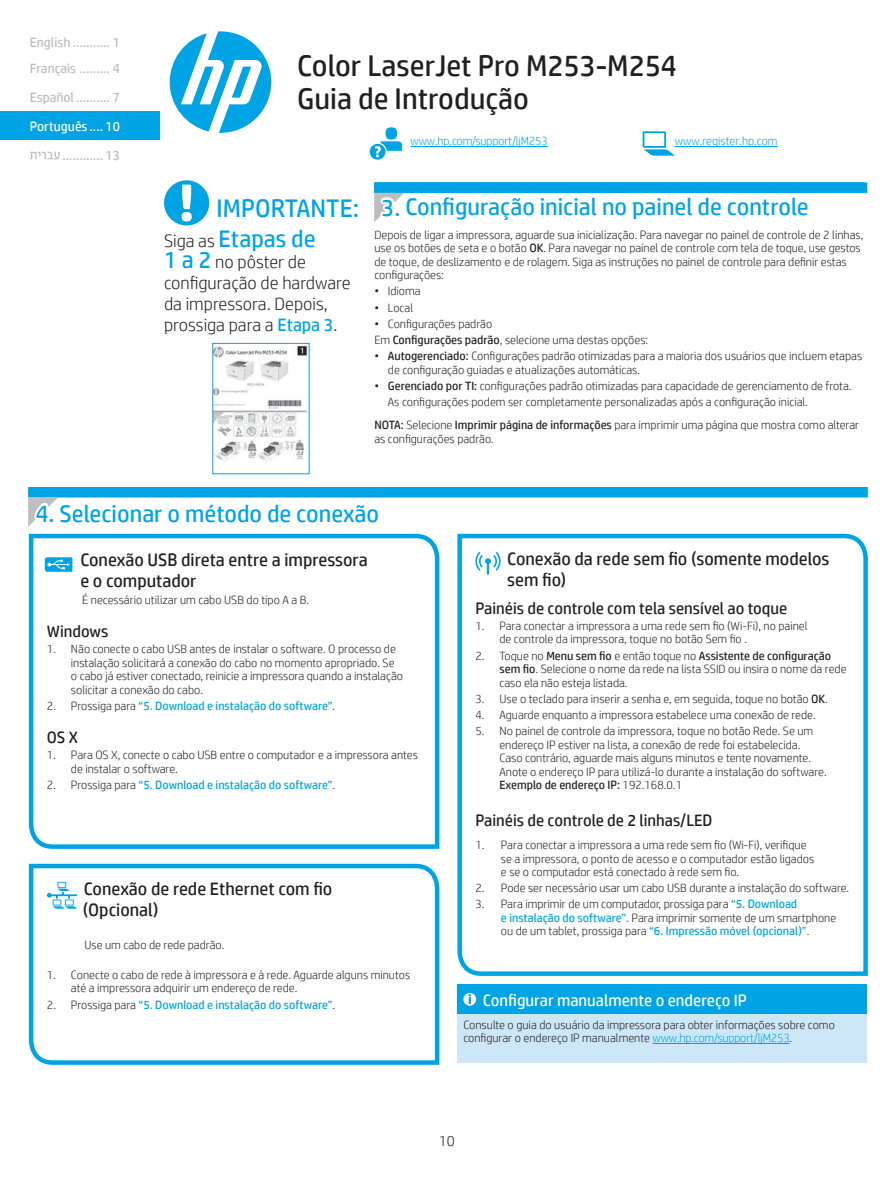
<style>
.page{position:relative;width:893px;height:1188px;background:#fff}
.page>*{position:absolute;margin:0;border:0;box-sizing:border-box;transform-origin:0 0}
.t1{font:30px/33px "HP Simplified";color:#231f20}
.t2{font:25.5px "HP Simplified";color:#00a4e4}
.t3{font:24px "HP Simplified";color:#00a4e4}
.t4{font:18px/21px "HP Simplified";color:#231f20}
.t5{font:300 18px/21px "HP Simplified";color:#231f20}
.t6{font:16.5px "HP Simplified";color:#231f20}
.t7{font:16.5px "HP Simplified";color:#fff}
.t8{font:300 15px "HP Simplified";color:#231f20}
.t9{font:13.5px "HP Simplified";color:#bcbec0}
.t10{font:13.5px "HP Simplified";color:#fff}
.t11{font:300 12px/13.5px "HP Simplified";color:#231f20}
.t12{font:12px "HP Simplified";color:#00a4e4}
.t13{font:300 12px "HP Simplified";letter-spacing:-.015em;color:#00a4e4}
.s1{font-weight:300;font-size:18px;color:#231f20}
.s2{font-weight:400;font-size:24px;color:#00a4e4}
.s3{font-weight:400;color:#00a4e4}
.s4{font-weight:400}
.s5{font-weight:300;color:#231f20}
.s6{color:#00a4e4}
</style>
<div class="page">
<div style="left:0;top:111px;width:160px;height:29px;background:#00a4e4"></div>
<svg style="left:30px;top:152px;width:30px;height:8px"></svg>
<svg style="left:170px;top:31px;width:101px;height:102px"></svg>
<img style="left:214px;top:345px;width:93px;height:117px">
<div style="left:28px;top:487px;width:839px;height:11px;background:#00a4e4"></div>
<svg style="left:28px;top:533px;width:412px;height:316px"></svg>
<svg style="left:457px;top:533px;width:411px;height:443px"></svg>
<svg style="left:28px;top:863px;width:412px;height:202px"></svg>
<svg style="left:45px;top:557px;width:27px;height:15px"></svg>
<svg style="left:28px;top:498px;width:30px;height:29px"></svg>
<div style="left:457px;top:984px;width:409px;height:30px;background:#00a4e4"></div>
<div style="left:457px;top:1014px;width:409px;height:49px;background:#cde7f8"></div>
<svg style="left:463px;top:993px;width:13px;height:13px"></svg>
<hr style="left:652px;top:1043px;width:137px;height:1px;background:#00a4e4">
<div style="left:164px;top:180px;width:45px;height:45px;background:#00a4e4;border-radius:50%"></div>
<svg style="left:181px;top:185px;width:11px;height:36px"></svg>
<div style="left:374px;top:182px;width:489px;height:11px;background:#00a4e4"></div>
<svg style="left:374px;top:193px;width:30px;height:29px"></svg>
<svg style="left:369px;top:127px;width:33px;height:33px"></svg>
<svg style="left:642px;top:131px;width:32px;height:25px"></svg>
<hr style="left:410px;top:146px;width:137px;height:1px;background:#00a4e4">
<hr style="left:674px;top:146px;width:103px;height:1px;background:#00a4e4">
<p class="t9" style="left:30px;top:33px;width:92px">English ........... 1</p>
<p class="t9" style="left:30px;top:60px;width:92px">Français ......... 4</p>
<p class="t9" style="left:30px;top:88px;width:92px">Español .......... 7</p>
<p class="t10" style="left:30px;top:117px;width:92px">Português .... 10</p>
<p class="t9" style="left:63px;top:146px;width:59px">............ 13</p>
<h1 class="t1" style="left:297px;top:49px;width:381px">Color LaserJet Pro M253-M254<br>Guia de Introdução</h1>
<p class="t13" style="left:410px;top:133px;width:139px">www.hp.com/support/ljM253</p>
<p class="t13" style="left:674px;top:133px;width:104px">www.register.hp.com</p>
<h2 class="t2" style="left:216px;top:191px;width:144px">IMPORTANTE:</h2>
<h3 class="t3" style="left:164px;top:223px;width:153px"><span class="s1">Siga as</span> Etapas de</h3>
<h3 class="t5" style="left:164px;top:251px;width:188px"><span class="s2">1 a 2</span> no pôster de configuração de hardware da impressora. Depois, prossiga para a <span class="s3">Etapa 3</span>.</h3>
<h3 class="t3" style="left:381px;top:191px;width:428px">3. Configuração inicial no painel de controle</h3>
<p class="t11" style="left:374px;top:228px;width:490px">Depois de ligar a impressora, aguarde sua inicialização. Para navegar no painel de controle de 2 linhas, use os botões de seta e o botão <span class="s4">OK</span>. Para navegar no painel de controle com tela de toque, use gestos de toque, de deslizamento e de rolagem. Siga as instruções no painel de controle para definir estas configurações:</p>
<p class="t11" style="left:374px;top:284px;width:48px">• Idioma</p>
<p class="t11" style="left:374px;top:300px;width:40px">• Local</p>
<p class="t11" style="left:374px;top:315px;width:275px;line-height:16.2px">• Configurações padrão<br>Em <span class="s4">Configurações padrão</span>, selecione uma destas opções:</p>
<p class="t11" style="left:387px;top:349px;width:475px;text-indent:-13px">• <span class="s4">Autogerenciado:</span> Configurações padrão otimizadas para a maioria dos usuários que incluem etapas de configuração guiadas e atualizações automáticas.</p>
<p class="t11" style="left:387px;top:377px;width:465px;line-height:16.2px;text-indent:-13px">• <span class="s4">Gerenciado por TI:</span> configurações padrão otimizadas para capacidade de gerenciamento de frota.<br>As configurações podem ser completamente personalizadas após a configuração inicial.</p>
<p class="t11" style="left:374px;top:418px;width:486px"><span class="s4">NOTA:</span> Selecione <span class="s4">Imprimir página de informações</span> para imprimir uma página que mostra como alterar as configurações padrão.</p>
<h3 class="t3" style="left:36px;top:498px;width:345px">4. Selecionar o método de conexão</h3>
<h3 class="t4" style="left:80px;top:549px;width:289px">Conexão USB direta entre a impressora e o computador</h3>
<p class="t11" style="left:82px;top:592px;width:228px">É necessário utilizar um cabo USB do tipo A a B.</p>
<h3 class="t6" style="left:47px;top:621px;width:63px">Windows</h3>
<p class="t11" style="left:71px;top:642px;width:333px;text-indent:-24px">1. Não conecte o cabo USB antes de instalar o software. O processo de instalação solicitará a conexão do cabo no momento apropriado. Se o cabo já estiver conectado, reinicie a impressora quando a instalação solicitar a conexão do cabo.</p>
<p class="t12" style="left:47px;top:698px;width:289px"><span class="s5">2. Prossiga para</span> “5. Download e instalação do software”<span class="s5">.</span></p>
<h3 class="t6" style="left:47px;top:727px;width:33px">OS X</h3>
<p class="t11" style="left:71px;top:748px;width:348px;text-indent:-24px">1. Para OS X, conecte o cabo USB entre o computador e a impressora antes de instalar o software.</p>
<p class="t12" style="left:47px;top:777px;width:289px"><span class="s5">2. Prossiga para</span> “5. Download e instalação do software”<span class="s5">.</span></p>
<h3 class="t4" style="left:83px;top:878px;width:251px">Conexão de rede Ethernet com fio (Opcional)</h3>
<p class="t11" style="left:84px;top:938px;width:141px">Use um cabo de rede padrão.</p>
<p class="t11" style="left:71px;top:968px;width:340px;text-indent:-24px">1. Conecte o cabo de rede à impressora e à rede. Aguarde alguns minutos até a impressora adquirir um endereço de rede.</p>
<p class="t12" style="left:47px;top:997px;width:289px"><span class="s5">2. Prossiga para</span> “5. Download e instalação do software”<span class="s5">.</span></p>
<h3 class="t4" style="left:507px;top:548px;width:323px">Conexão da rede sem fio (somente modelos sem fio)</h3>
<h3 class="t6" style="left:475px;top:597px;width:313px">Painéis de controle com tela sensível ao toque</h3>
<p class="t11" style="left:499px;top:619px;width:309px;text-indent:-24px">1. Para conectar a impressora a uma rede sem fio (Wi-Fi), no painel de controle da impressora, toque no botão Sem fio .</p>
<p class="t11" style="left:499px;top:648px;width:348px;text-indent:-24px">2. Toque no <span class="s4">Menu sem fio</span> e então toque no <span class="s4">Assistente de configuração sem fio</span>. Selecione o nome da rede na lista SSID ou insira o nome da rede caso ela não esteja listada.</p>
<p class="t11" style="left:475px;top:692px;width:354px">3. Use o teclado para inserir a senha e, em seguida, toque no botão <span class="s4">OK</span>.</p>
<p class="t11" style="left:475px;top:708px;width:342px">4. Aguarde enquanto a impressora estabelece uma conexão de rede.</p>
<p class="t11" style="left:499px;top:724px;width:328px;text-indent:-24px">5. No painel de controle da impressora, toque no botão Rede. Se um endereço IP estiver na lista, a conexão de rede foi estabelecida.<br>Caso contrário, aguarde mais alguns minutos e tente novamente.<br>Anote o endereço IP para utilizá-lo durante a instalação do software.<br><span class="s4">Exemplo de endereço IP:</span> 192.168.0.1</p>
<h3 class="t6" style="left:475px;top:810px;width:238px">Painéis de controle de 2 linhas/LED</h3>
<p class="t11" style="left:500px;top:838px;width:315px;text-indent:-26px">1. Para conectar a impressora a uma rede sem fio (Wi-Fi), verifique se a impressora, o ponto de acesso e o computador estão ligados e se o computador está conectado à rede sem fio.</p>
<p class="t11" style="left:475px;top:881px;width:375px">2. Pode ser necessário usar um cabo USB durante a instalação do software.</p>
<p class="t11" style="left:500px;top:897px;width:337px;text-indent:-26px">3. Para imprimir de um computador, prossiga para <span class="s3">“5. Download<br>e instalação do software”.</span> Para imprimir somente de um smartphone ou de um tablet, prossiga para <span class="s3">“6. Impressão móvel (opcional)”</span>.</p>
<h3 class="t7" style="left:482px;top:989px;width:265px">Configurar manualmente o endereço IP</h3>
<p class="t11" style="left:463px;top:1019px;width:373px;line-height:12.8px">Consulte o guia do usuário da impressora para obter informações sobre como configurar o endereço IP manualmente <span class="s6">www.hp.com/support/ljM253</span>.</p>
<p class="t8" style="left:438px;top:1131px;width:18px">10</p>
</div>
